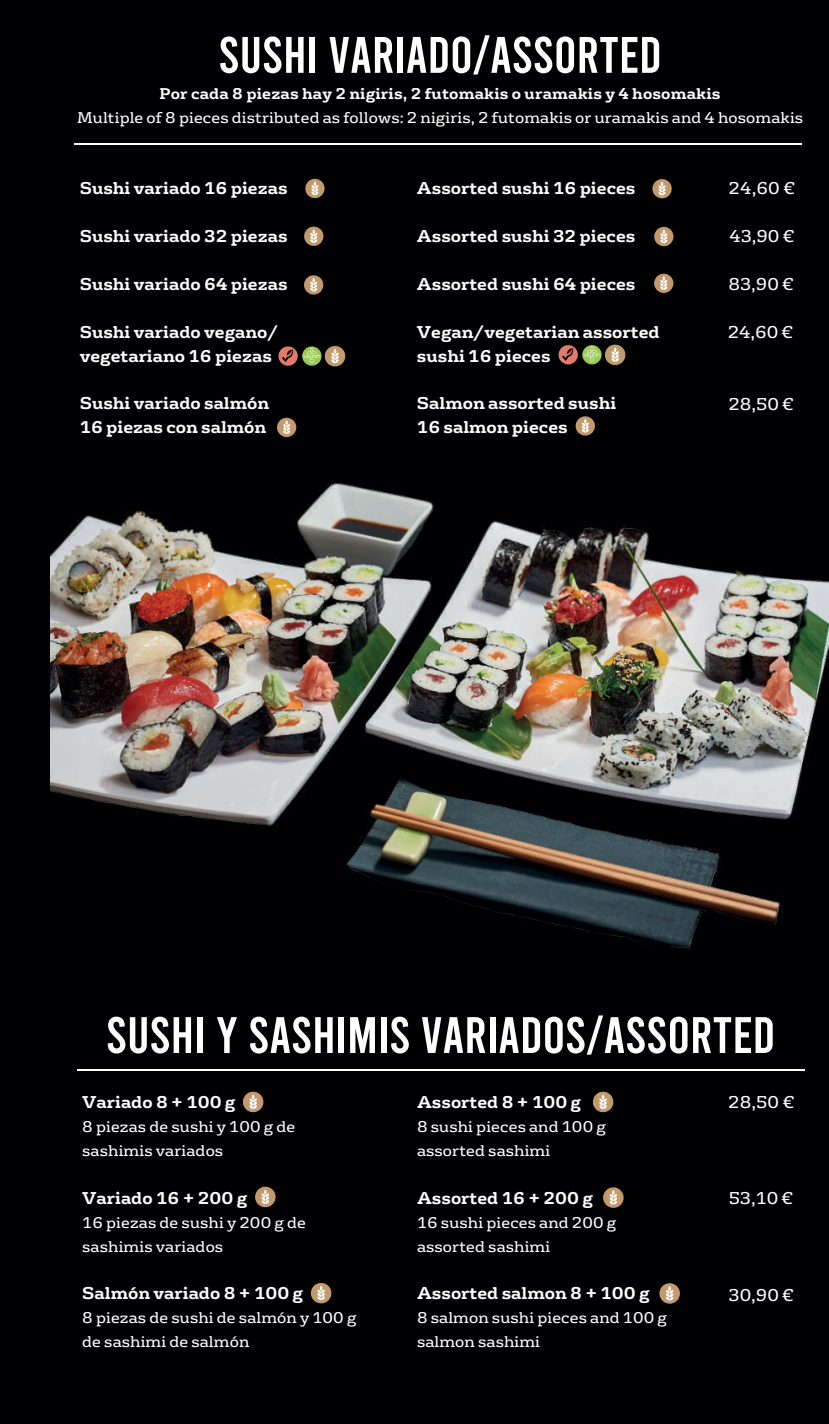
<style>
.page{position:relative;width:829px;height:1424px;background:#fff}
.page>*{position:absolute;margin:0;border:0;box-sizing:border-box;transform-origin:0 0}
.t1{font:51.27px "Bebas";color:#fff}
.t2{font:700 16.62px/24px "FS Rufus";color:#fff}
.t3{font:16.62px "FS Rufus";color:#fff}
.t4{font:15.05px/24px "FS Rufus";letter-spacing:.01em;color:#fff}
.t5{font:700 15.05px "FS Rufus";letter-spacing:.01em;color:#fff}
</style>
<div class="page">
<div style="left:0;top:0;width:828px;height:1424px;background:#000002"></div>
<hr style="left:74px;top:143px;width:727px;height:2px;background:#fff">
<hr style="left:77px;top:1069px;width:727px;height:1px;background:#fff">
<img style="left:50px;top:483px;width:778px;height:467px">
<svg style="left:305px;top:178px;width:20px;height:21px"></svg>
<svg style="left:304px;top:226px;width:20px;height:20px"></svg>
<svg style="left:304px;top:275px;width:20px;height:20px"></svg>
<svg style="left:277px;top:417px;width:20px;height:20px"></svg>
<svg style="left:652px;top:179px;width:20px;height:20px"></svg>
<svg style="left:654px;top:226px;width:20px;height:21px"></svg>
<svg style="left:654px;top:273px;width:20px;height:20px"></svg>
<svg style="left:575px;top:416px;width:20px;height:20px"></svg>
<svg style="left:278px;top:346px;width:68px;height:21px"></svg>
<svg style="left:558px;top:344px;width:68px;height:22px"></svg>
<svg style="left:242px;top:1091px;width:22px;height:22px"></svg>
<svg style="left:255px;top:1186px;width:21px;height:22px"></svg>
<svg style="left:310px;top:1282px;width:22px;height:22px"></svg>
<svg style="left:592px;top:1091px;width:22px;height:22px"></svg>
<svg style="left:603px;top:1187px;width:21px;height:21px"></svg>
<svg style="left:659px;top:1283px;width:21px;height:21px"></svg>
<h1 class="t1" style="left:218px;top:29px;width:444px">SUSHI VARIADO/ASSORTED</h1>
<p class="t5" style="left:159px;top:80px;width:562px">Por cada 8 piezas hay 2 nigiris, 2 futomakis o uramakis y 4 hosomakis</p>
<p class="t4" style="left:77px;top:104px;width:727px">Multiple of 8 pieces distributed as follows: 2 nigiris, 2 futomakis or uramakis and 4 hosomakis</p>
<p class="t2" style="left:80px;top:175px;width:209px">Sushi variado 16 piezas</p>
<p class="t2" style="left:80px;top:223px;width:209px">Sushi variado 32 piezas</p>
<p class="t2" style="left:80px;top:271px;width:209px">Sushi variado 64 piezas</p>
<p class="t2" style="left:80px;top:318px;width:200px">Sushi variado vegano/ vegetariano 16 piezas</p>
<p class="t2" style="left:80px;top:390px;width:191px">Sushi variado salmón<br>16 piezas con salmón</p>
<p class="t2" style="left:417px;top:175px;width:220px">Assorted sushi 16 pieces</p>
<p class="t2" style="left:417px;top:223px;width:220px">Assorted sushi 32 pieces</p>
<p class="t2" style="left:417px;top:271px;width:220px">Assorted sushi 64 pieces</p>
<p class="t2" style="left:417px;top:318px;width:244px">Vegan/vegetarian assorted sushi 16 pieces</p>
<p class="t2" style="left:417px;top:390px;width:201px">Salmon assorted sushi<br>16 salmon pieces</p>
<p class="t3" style="left:728px;top:175px;width:68px">24,60 €</p>
<p class="t3" style="left:729px;top:223px;width:66px">43,90 €</p>
<p class="t3" style="left:728px;top:270px;width:67px">83,90 €</p>
<p class="t3" style="left:727px;top:318px;width:67px">24,60 €</p>
<p class="t3" style="left:728px;top:390px;width:67px">28,50 €</p>
<h1 class="t1" style="left:106px;top:1009px;width:670px">SUSHI Y SASHIMIS VARIADOS/ASSORTED</h1>
<p class="t2" style="left:82px;top:1089px;width:155px">Variado 8 + 100 g</p>
<p class="t4" style="left:82px;top:1114px;width:214px">8 piezas de sushi y 100 g de sashimis variados</p>
<p class="t2" style="left:82px;top:1184px;width:166px">Variado 16 + 200 g</p>
<p class="t4" style="left:82px;top:1209px;width:225px">16 piezas de sushi y 200 g de sashimis variados</p>
<p class="t2" style="left:82px;top:1280px;width:222px">Salmón variado 8 + 100 g</p>
<p class="t4" style="left:82px;top:1305px;width:276px">8 piezas de sushi de salmón y 100 g de sashimi de salmón</p>
<p class="t2" style="left:417px;top:1089px;width:165px">Assorted 8 + 100 g</p>
<p class="t4" style="left:417px;top:1114px;width:190px">8 sushi pieces and 100 g assorted sashimi</p>
<p class="t2" style="left:417px;top:1184px;width:177px">Assorted 16 + 200 g</p>
<p class="t4" style="left:417px;top:1209px;width:201px">16 sushi pieces and 200 g assorted sashimi</p>
<p class="t2" style="left:417px;top:1280px;width:234px">Assorted salmon 8 + 100 g</p>
<p class="t4" style="left:417px;top:1305px;width:251px">8 salmon sushi pieces and 100 g salmon sashimi</p>
<p class="t3" style="left:728px;top:1089px;width:68px">28,50 €</p>
<p class="t3" style="left:728px;top:1184px;width:66px">53,10 €</p>
<p class="t3" style="left:728px;top:1281px;width:67px">30,90 €</p>
</div>
